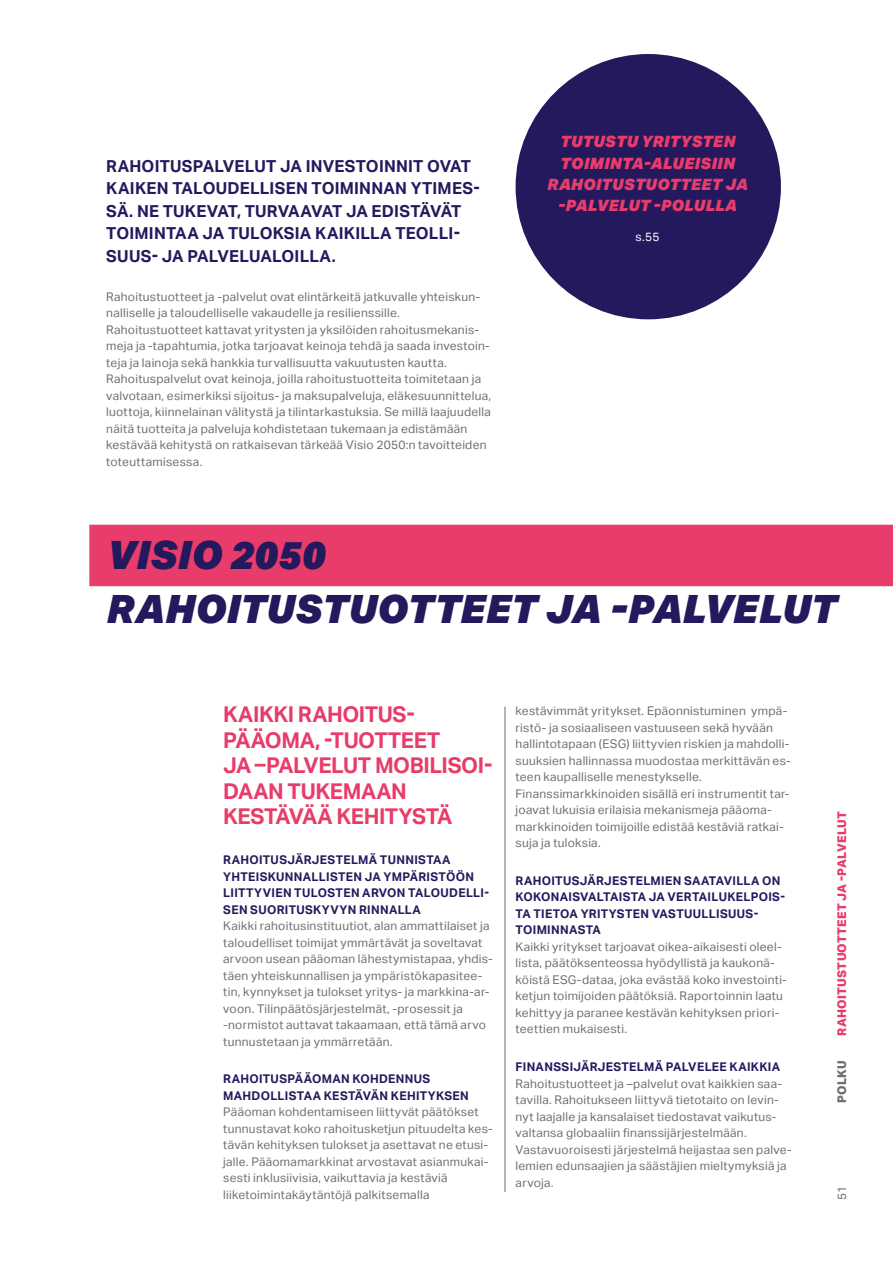
<style>
.page{position:relative;width:893px;height:1263px;background:#fff}
.page>*{position:absolute;margin:0;border:0;box-sizing:border-box;transform-origin:0 0}
.t1{font:italic 900 39px/53.6px "Aktiv Grotesk";color:#24195d}
.t2{font:700 21.75px/25.5px "Aktiv Grotesk";letter-spacing:-.02em;color:#e83c6a}
.t3{font:700 16.5px/22.5px "Aktiv Grotesk";letter-spacing:.015em;color:#24195d}
.t4{font:italic 900 15.6px/21.5px "Aktiv Grotesk";letter-spacing:.01em;color:#e83c6a;text-align:center}
.t5{font:12px/16.5px "Aktiv Grotesk";letter-spacing:.025em;color:#706f6f}
.t6{font:700 12px/16.5px "Aktiv Grotesk";letter-spacing:.025em;color:#24195d}
.t7{font:800 12px "Aktiv Grotesk";letter-spacing:.025em;color:#e83c6a}
.t8{font:800 12px "Aktiv Grotesk";letter-spacing:.02em;color:#706f6f}
.t9{font:12px "Aktiv Grotesk";color:#fff}
</style>
<div class="page">
<hr style="left:505px;top:707px;width:1px;height:485px;background:#706f6f">
<div style="left:516px;top:54px;width:265px;height:265px;background:#24195d;border-radius:50%"></div>
<div style="left:89px;top:525px;width:804px;height:61px;background:#e83c6a"></div>
<h3 class="t3" style="left:106px;top:155px;width:375px">RAHOITUSPALVELUT JA INVESTOINNIT OVAT KAIKEN TALOUDELLISEN TOIMINNAN YTIMES-SÄ. NE TUKEVAT, TURVAAVAT JA EDISTÄVÄT TOIMINTAA JA TULOKSIA KAIKILLA TEOLLI-SUUS- JA PALVELUALOILLA.</h3>
<p class="t5" style="left:106px;top:289px;width:386px">Rahoitustuotteet ja -palvelut ovat elintärkeitä jatkuvalle yhteiskun&shy;nalliselle ja taloudelliselle vakaudelle ja resilienssille.<br>Rahoitustuotteet kattavat yritysten ja yksilöiden rahoitusmekanis&shy;meja ja -tapahtumia, jotka tarjoavat keinoja tehdä ja saada investoin&shy;teja ja lainoja sekä hankkia turvallisuutta vakuutusten kautta.<br>Rahoituspalvelut ovat keinoja, joilla rahoitustuotteita toimitetaan ja valvotaan, esimerkiksi sijoitus- ja maksupalveluja, eläkesuunnittelua, luottoja, kiinnelainan välitystä ja tilintarkastuksia. Se millä laajuudella näitä tuotteita ja palveluja kohdistetaan tukemaan ja edistämään kestävää kehitystä on ratkaisevan tärkeää Visio 2050:n tavoitteiden toteuttamisessa.</p>
<h3 class="t4" style="left:547px;top:130px;width:202px">TUTUSTU YRITYSTEN<br>TOIMINTA-ALUEISIIN<br>RAHOITUSTUOTTEET JA -PALVELUT -POLULLA</h3>
<p class="t9" style="left:636px;top:230px;width:25px">s.55</p>
<h1 class="t1" style="left:106px;top:527px;width:732px">VISIO 2050<br>RAHOITUSTUOTTEET JA -PALVELUT</h1>
<h2 class="t2" style="left:223px;top:702px;width:271px">KAIKKI RAHOITUS-<br>PÄÄOMA, -TUOTTEET<br>JA –PALVELUT MOBILISOI-<br>DAAN TUKEMAAN<br>KESTÄVÄÄ KEHITYSTÄ</h2>
<p class="t6" style="left:223px;top:852px;width:267px">RAHOITUSJÄRJESTELMÄ TUNNISTAA YHTEISKUNNALLISTEN JA YMPÄRISTÖÖN LIITTYVIEN TULOSTEN ARVON TALOUDELLI-SEN SUORITUSKYVYN RINNALLA</p>
<p class="t5" style="left:223px;top:918px;width:271px">Kaikki rahoitusinstituutiot, alan ammattilaiset ja taloudelliset toimijat ymmärtävät ja soveltavat arvoon usean pääoman lähestymistapaa, yhdis&shy;täen yhteiskunnallisen ja ympäristökapasitee&shy;tin, kynnykset ja tulokset yritys- ja markkina-ar&shy;voon. Tilinpäätösjärjestelmät, -prosessit ja -normistot auttavat takaamaan, että tämä arvo tunnustetaan ja ymmärretään.</p>
<p class="t6" style="left:223px;top:1071px;width:247px">RAHOITUSPÄÄOMAN KOHDENNUS<br>MAHDOLLISTAA KESTÄVÄN KEHITYKSEN</p>
<p class="t5" style="left:223px;top:1104px;width:271px">Pääoman kohdentamiseen liittyvät päätökset tunnustavat koko rahoitusketjun pituudelta kes&shy;tävän kehityksen tulokset ja asettavat ne etusi&shy;jalle. Pääomamarkkinat arvostavat asianmukai&shy;sesti inklusiivisia, vaikuttavia ja kestäviä liiketoimintakäytäntöjä palkitsemalla</p>
<p class="t5" style="left:516px;top:703px;width:277px">kestävimmät yritykset. Epäonnistuminen ympä&shy;ristö- ja sosiaaliseen vastuuseen sekä hyvään hallintotapaan (ESG) liittyvien riskien ja mahdolli&shy;suuksien hallinnassa muodostaa merkittävän es&shy;teen kaupalliselle menestykselle.<br>Finanssimarkkinoiden sisällä eri instrumentit tar&shy;joavat lukuisia erilaisia mekanismeja pääoma&shy;markkinoiden toimijoille edistää kestäviä ratkai&shy;suja ja tuloksia.</p>
<p class="t6" style="left:516px;top:872px;width:271px">RAHOITUSJÄRJESTELMIEN SAATAVILLA ON<br>KOKONAISVALTAISTA JA VERTAILUKELPOIS-<br>TA TIETOA YRITYSTEN VASTUULLISUUS-<br>TOIMINNASTA</p>
<p class="t5" style="left:516px;top:938px;width:273px">Kaikki yritykset tarjoavat oikea-aikaisesti oleel&shy;lista, päätöksenteossa hyödyllistä ja kaukonä&shy;köistä ESG-dataa, joka evästää koko investointi&shy;ketjun toimijoiden päätöksiä. Raportoinnin laatu kehittyy ja paranee kestävän kehityksen priori&shy;teettien mukaisesti.</p>
<p class="t6" style="left:516px;top:1059px;width:266px">FINANSSIJÄRJESTELMÄ PALVELEE KAIKKIA</p>
<p class="t5" style="left:516px;top:1075px;width:278px">Rahoitustuotteet ja –palvelut ovat kaikkien saa&shy;tavilla. Rahoitukseen liittyvä tietotaito on levin&shy;nyt laajalle ja kansalaiset tiedostavat vaikutus&shy;valtansa globaaliin finanssijärjestelmään.<br>Vastavuoroisesti järjestelmä heijastaa sen palve&shy;lemien edunsaajien ja säästäjien mieltymyksiä ja arvoja.</p>
<p class="t7" style="left:835px;top:1036px;width:226px;rotate:-90deg">RAHOITUSTUOTTEET JA -PALVELUT</p>
<p class="t8" style="left:835px;top:1103px;width:44px;rotate:-90deg">POLKU</p>
<p class="t5" style="left:834px;top:1200px;width:15px;rotate:-90deg">51</p>
</div>
